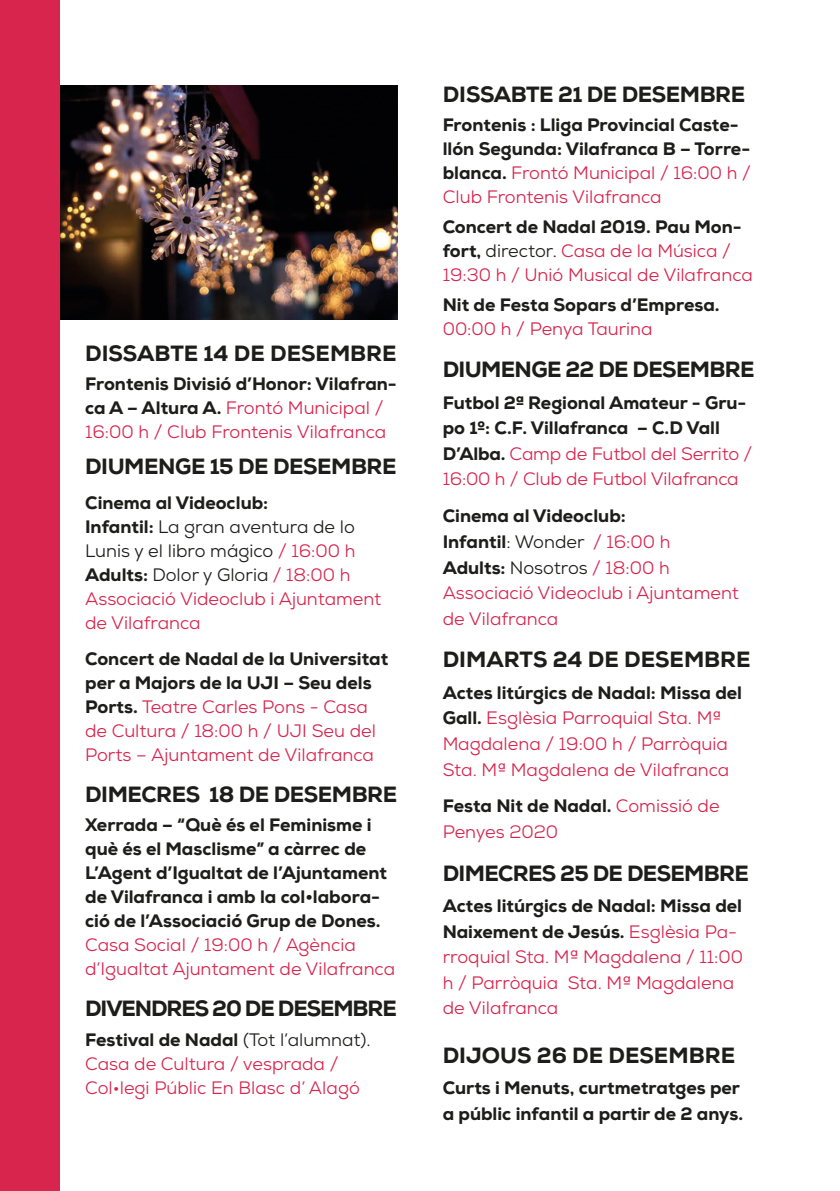
<style>
.page{position:relative;width:840px;height:1191px;background:#fff}
.page>*{position:absolute;margin:0;border:0;box-sizing:border-box;transform-origin:0 0}
.t1{font:800 22px "Nexa";letter-spacing:-.02em;color:#1d1d1b}
.t2{font:800 22px "Nexa";color:#1d1d1b}
.t3{font:800 22px "Nexa";letter-spacing:-.05em;color:#1d1d1b}
.t4{font:18px/24px "Nexa";color:#d7254e}
.t5{font:800 18px/24px "Nexa";color:#1d1d1b}
.s1{font-weight:800;color:#1d1d1b}
.s2{color:#1d1d1b}
.s3{font-weight:400;color:#d7254e}
</style>
<div class="page">
<img style="left:60px;top:85px;width:337px;height:234px">
<div style="left:0;top:0;width:60px;height:1191px;background:#d7254e"></div>
<p class="t2" style="left:85px;top:339px;width:313px">DISSABTE 14 DE DESEMBRE</p>
<p class="t4" style="left:85px;top:372px;width:313px"><span class="s1">Frontenis Divisió d’Honor: Vilafran&shy;ca A – Altura A.</span> Frontó Municipal /<br>16:00 h / Club Frontenis Vilafranca</p>
<p class="t1" style="left:85px;top:452px;width:313px">DIUMENGE 15 DE DESEMBRE</p>
<p class="t4" style="left:85px;top:491px;width:297px"><span class="s1">Cinema al Videoclub:<br>Infantil:</span> <span class="s2">La gran aventura de lo<br>Lunis y el libro mágico</span> / 16:00 h<br><span class="s1">Adults:</span> <span class="s2">Dolor y Gloria</span> / 18:00 h<br>Associació Videoclub i Ajuntament de Vilafranca</p>
<p class="t4" style="left:85px;top:646px;width:304px"><span class="s1">Concert de Nadal de la Universitat per a Majors de la UJI – Seu dels<br>Ports.</span> Teatre Carles Pons - Casa de Cultura / 18:00 h / UJI Seu del<br>Ports – Ajuntament de Vilafranca</p>
<p class="t1" style="left:85px;top:780px;width:313px">DIMECRES 18 DE DESEMBRE</p>
<p class="t5" style="left:85px;top:813px;width:303px">Xerrada – “Què és el Feminisme i què és el Masclisme” a càrrec de L’Agent d’Igualtat de l’Ajuntament de Vilafranca i amb la col•labora&shy;ció de l’Associació Grup de Dones.</p>
<p class="t4" style="left:85px;top:933px;width:311px">Casa Social / 19:00 h / Agència d’Igualtat Ajuntament de Vilafranca</p>
<p class="t3" style="left:85px;top:994px;width:313px">DIVENDRES 20 DE DESEMBRE</p>
<p class="t4" style="left:85px;top:1028px;width:287px"><span class="s1">Festival de Nadal</span> <span class="s2">(Tot l’alumnat).<br></span>Casa de Cultura / vesprada /<br>Col•legi Públic En Blasc d’ Alagó</p>
<p class="t1" style="left:442px;top:80px;width:304px">DISSABTE 21 DE DESEMBRE</p>
<p class="t5" style="left:442px;top:113px;width:309px">Frontenis : Lliga Provincial Caste&shy;llón Segunda: Vilafranca B – Torre&shy;blanca. <span class="s3">Frontó Municipal / 16:00 h / Club Frontenis Vilafranca</span></p>
<p class="t4" style="left:442px;top:215px;width:311px"><span class="s1">Concert de Nadal 2019. Pau Mon&shy;fort,</span> <span class="s2">director.</span> Casa de la Música /<br>19:30 h / Unió Musical de Vilafranca</p>
<p class="t5" style="left:442px;top:292px;width:278px">Nit de Festa Sopars d’Empresa.</p>
<p class="t4" style="left:442px;top:316px;width:211px">00:00 h / Penya Taurina</p>
<p class="t1" style="left:442px;top:356px;width:313px">DIUMENGE 22 DE DESEMBRE</p>
<p class="t5" style="left:442px;top:389px;width:311px;line-height:25.6px">Futbol 2ª Regional Amateur - Gru&shy;po 1º: C.F. Villafranca – C.D Vall D’Alba. <span class="s3">Camp de Futbol del Serrito / 16:00 h / Club de Futbol Vilafranca</span></p>
<p class="t4" style="left:442px;top:503px;width:297px;line-height:25.6px"><span class="s1">Cinema al Videoclub:<br>Infantil</span><span class="s2">: Wonder</span> / 16:00 h<br><span class="s1">Adults:</span> <span class="s2">Nosotros</span> / 18:00 h<br>Associació Videoclub i Ajuntament de Vilafranca</p>
<p class="t2" style="left:442px;top:646px;width:309px">DIMARTS 24 DE DESEMBRE</p>
<p class="t4" style="left:442px;top:679px;width:301px;line-height:25.6px"><span class="s1">Actes litúrgics de Nadal: Missa del Gall.</span> Esglèsia Parroquial Sta. Mª Magdalena / 19:00 h / Parròquia Sta. Mª Magdalena de Vilafranca</p>
<p class="t4" style="left:442px;top:793px;width:278px;line-height:25.6px"><span class="s1">Festa Nit de Nadal.</span> Comissió de<br>Penyes 2020</p>
<p class="t1" style="left:442px;top:859px;width:307px">DIMECRES 25 DE DESEMBRE</p>
<p class="t4" style="left:442px;top:893px;width:302px;line-height:25.6px"><span class="s1">Actes litúrgics de Nadal: Missa del<br>Naixement de Jesús.</span> Esglèsia Pa&shy;rroquial Sta. Mª Magdalena / 11:00 h / Parròquia Sta. Mª Magdalena de Vilafranca</p>
<p class="t2" style="left:442px;top:1041px;width:294px">DIJOUS 26 DE DESEMBRE</p>
<p class="t5" style="left:442px;top:1075px;width:302px;line-height:25.6px">Curts i Menuts, curtmetratges per a públic infantil a partir de 2 anys.</p>
</div>
